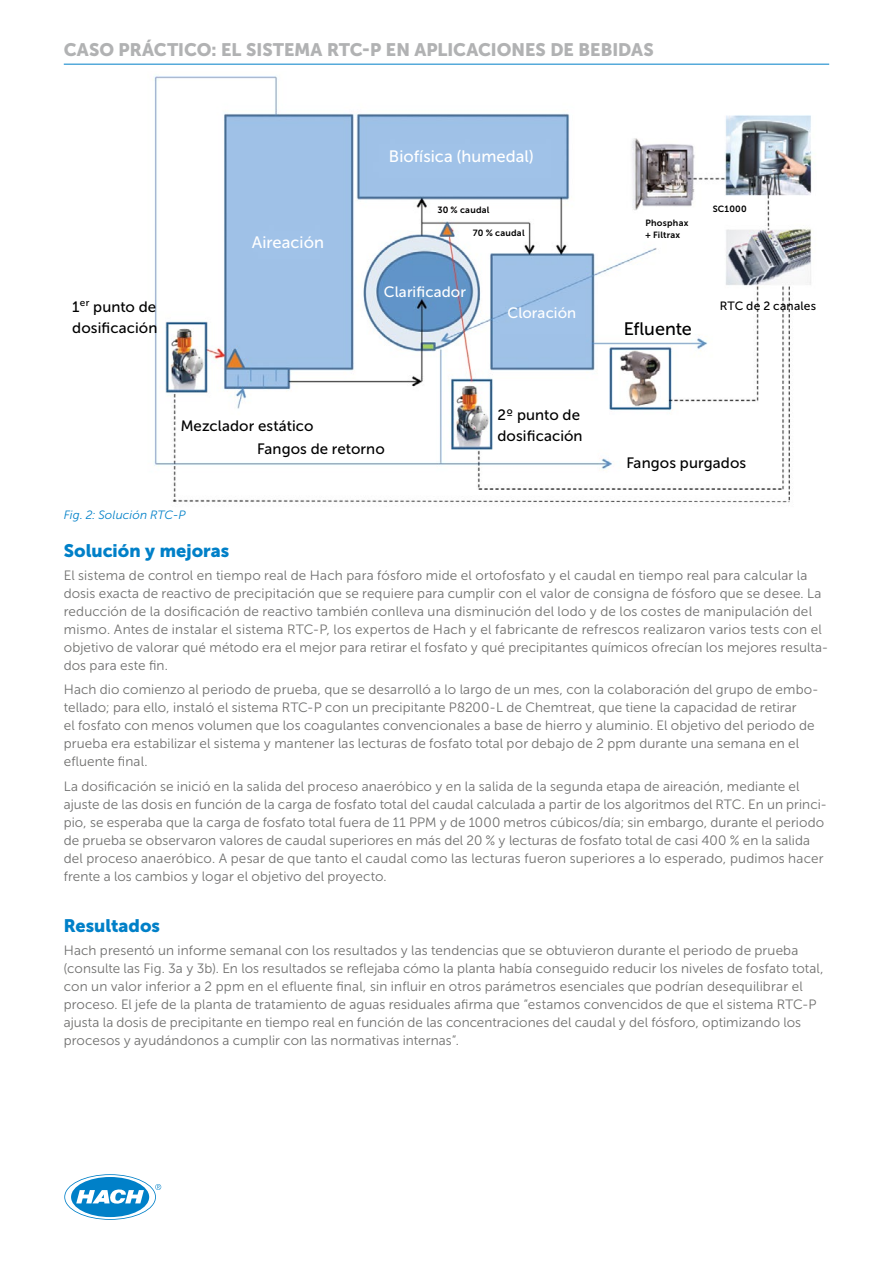
<style>
.page{position:relative;width:893px;height:1263px;background:#fff}
.page>*{position:absolute;margin:0;border:0;box-sizing:border-box;transform-origin:0 0}
.t1{font:18px "Museo Sans Cyrl 900";color:#b1b2b3}
.t2{font:18px "Museo Sans Cyrl 900";color:#0080c8}
.t3{font:18px "Museo Sans Cyrl 500";letter-spacing:-.01em;color:#000}
.t4{font:16.5px "Museo Sans Cyrl 500";color:#fff}
.t5{font:15px/21px "Museo Sans Cyrl 500";letter-spacing:.005em;color:#000}
.t6{font:15px "Museo Sans Cyrl 500";letter-spacing:.005em;color:#fff}
.t7{font:13.5px/18px "Museo Sans Cyrl 300";letter-spacing:.01em;color:#6f6f6e}
.t8{font:italic 12px "Museo Sans Cyrl 300";letter-spacing:.01em;color:#0080c8}
.t9{font:12px "Museo Sans Cyrl 500";letter-spacing:.015em;color:#000}
.t10{font:9px/12px "Museo Sans Cyrl 700";letter-spacing:.025em;color:#000}
</style>
<div class="page">
<hr style="left:64px;top:64px;width:765px;height:1px;background:#0080c8">
<svg style="left:65px;top:1175px;width:96px;height:44px"></svg>
<img style="left:152px;top:76px;width:660px;height:427px">
<h1 class="t1" style="left:64px;top:39px;width:591px">CASO PRÁCTICO: EL SISTEMA RTC-P EN APLICACIONES DE BEBIDAS</h1>
<p class="t4" style="left:252px;top:233px;width:74px">Aireación</p>
<p class="t4" style="left:389px;top:148px;width:146px">Biofísica (humedal)</p>
<p class="t10" style="left:437px;top:203px;width:54px">30 % caudal</p>
<p class="t10" style="left:473px;top:227px;width:53px">70 % caudal</p>
<p class="t6" style="left:384px;top:284px;width:84px">Clarificador</p>
<p class="t10" style="left:645px;top:217px;width:44px">Phosphax + Filtrax</p>
<p class="t10" style="left:713px;top:203px;width:36px">SC1000</p>
<p class="t5" style="left:72px;top:297px;width:87px">1<sup>er</sup> punto de dosificación</p>
<p class="t9" style="left:720px;top:300px;width:98px">RTC de 2 canales</p>
<p class="t6" style="left:508px;top:305px;width:70px">Cloración</p>
<h1 class="t3" style="left:624px;top:318px;width:70px">Efluente</h1>
<p class="t5" style="left:181px;top:415px;width:134px">Mezclador estático</p>
<p class="t8" style="left:64px;top:509px;width:123px">Fig. 2: Solución RTC-P</p>
<p class="t5" style="left:257px;top:438px;width:129px">Fangos de retorno</p>
<p class="t5" style="left:497px;top:404px;width:87px">2º punto de dosificación</p>
<p class="t5" style="left:626px;top:452px;width:121px">Fangos purgados</p>
<h1 class="t2" style="left:64px;top:541px;width:167px">Solución y mejoras</h1>
<p class="t7" style="left:64px;top:566px;width:766px">El sistema de control en tiempo real de Hach para fósforo mide el ortofosfato y el caudal en tiempo real para calcular la dosis exacta de reactivo de precipitación que se requiere para cumplir con el valor de consigna de fósforo que se desee. La reducción de la dosificación de reactivo también conlleva una disminución del lodo y de los costes de manipulación del mismo. Antes de instalar el sistema RTC-P, los expertos de Hach y el fabricante de refrescos realizaron varios tests con el objetivo de valorar qué método era el mejor para retirar el fosfato y qué precipitantes químicos ofrecían los mejores resulta&shy;dos para este fin.</p>
<p class="t7" style="left:64px;top:681px;width:756px">Hach dio comienzo al periodo de prueba, que se desarrolló a lo largo de un mes, con la colaboración del grupo de embo&shy;tellado; para ello, instaló el sistema RTC-P con un precipitante P8200-L de Chemtreat, que tiene la capacidad de retirar<br>el fosfato con menos volumen que los coagulantes convencionales a base de hierro y aluminio. El objetivo del periodo de prueba era estabilizar el sistema y mantener las lecturas de fosfato total por debajo de 2 ppm durante una semana en el efluente final.</p>
<p class="t7" style="left:64px;top:777px;width:764px">La dosificación se inició en la salida del proceso anaeróbico y en la salida de la segunda etapa de aireación, mediante el ajuste de las dosis en función de la carga de fosfato total del caudal calculada a partir de los algoritmos del RTC. En un princi&shy;pio, se esperaba que la carga de fosfato total fuera de 11 PPM y de 1000 metros cúbicos/día; sin embargo, durante el periodo de prueba se observaron valores de caudal superiores en más del 20 % y lecturas de fosfato total de casi 400 % en la salida del proceso anaeróbico. A pesar de que tanto el caudal como las lecturas fueron superiores a lo esperado, pudimos hacer frente a los cambios y logar el objetivo del proyecto.</p>
<h1 class="t2" style="left:64px;top:916px;width:98px">Resultados</h1>
<p class="t7" style="left:64px;top:941px;width:761px">Hach presentó un informe semanal con los resultados y las tendencias que se obtuvieron durante el periodo de prueba (consulte las Fig. 3a y 3b). En los resultados se reflejaba cómo la planta había conseguido reducir los niveles de fosfato total, con un valor inferior a 2 ppm en el efluente final, sin influir en otros parámetros esenciales que podrían desequilibrar el proceso. El jefe de la planta de tratamiento de aguas residuales afirma que “estamos convencidos de que el sistema RTC-P ajusta la dosis de precipitante en tiempo real en función de las concentraciones del caudal y del fósforo, optimizando los procesos y ayudándonos a cumplir con las normativas internas”.</p>
</div>
